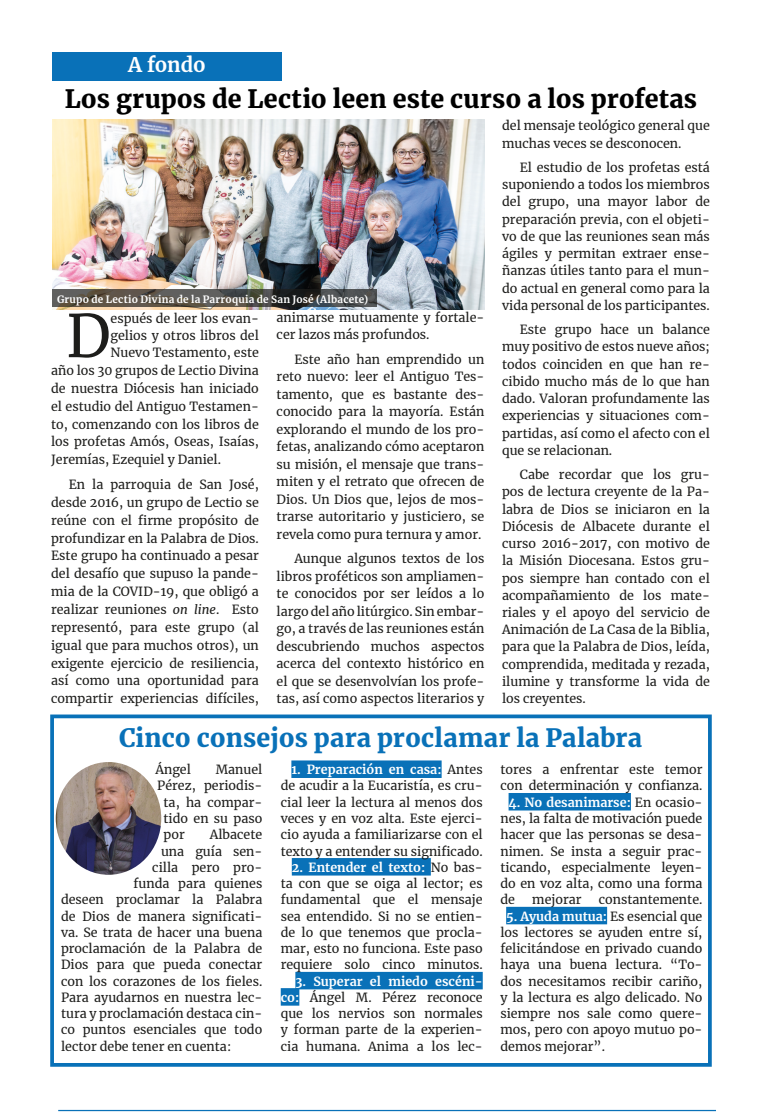
<style>
.page{position:relative;width:762px;height:1117px;background:#fff}
.page>*{position:absolute;margin:0;border:0;box-sizing:border-box;transform-origin:0 0}
.t1{font:58.62px "Merriweather";color:#1d1d1b}
.titular_sobre_foto{font:900 25px "Merriweather";letter-spacing:.005em;color:#000}
.titular_sobre_foto-2{font:900 25px "Merriweather";letter-spacing:.005em;color:#0971b8}
.CARTA_DEL_OBISPO{font:700 20px "Merriweather";letter-spacing:-.01em;color:#fff}
.t2{font:12.5px/16.2px "Merriweather";color:#1d1d1b;text-align:justify}
.Firma_de_autor{font:700 10px "Merriweather";letter-spacing:.02em;color:#fff}
.s1{font-style:italic}
.s2{font-weight:700;color:#fff}
</style>
<div class="page">
<div style="left:50px;top:714px;width:662px;height:352px;border:4px solid #0971b8"></div>
<hr style="left:58px;top:1109px;width:658px;height:1px;background:#0971b8">
<div style="left:52px;top:52px;width:230px;height:29px;background:#0971b8"></div>
<div style="left:291px;top:760px;width:151px;height:17px;background:#0971b8"></div>
<div style="left:292px;top:857px;width:139px;height:18px;background:#0971b8"></div>
<div style="left:295px;top:971px;width:188px;height:18px;background:#0971b8"></div>
<div style="left:281px;top:987px;width:18px;height:18px;background:#0971b8"></div>
<div style="left:508px;top:792px;width:123px;height:18px;background:#0971b8"></div>
<div style="left:506px;top:906px;width:101px;height:18px;background:#0971b8"></div>
<img style="left:56px;top:762px;width:105px;height:112px">
<img style="left:52px;top:119px;width:433px;height:190px">
<svg style="left:52px;top:289px;width:324px;height:18px;background:#4e4b46"></svg>
<p class="CARTA_DEL_OBISPO" style="left:128px;top:51px;width:79px">A fondo</p>
<p class="titular_sobre_foto" style="left:65px;top:82px;width:634px">Los grupos de Lectio leen este curso a los profetas</p>
<p class="Firma_de_autor" style="left:57px;top:292px;width:313px">Grupo de Lectio Divina de la Parroquia de San José (Albacete)</p>
<p class="t1" style="left:66px;top:295px;width:46px">D</p>
<p class="t2" style="left:111px;top:310px;width:150px">espués de leer los evan-</p>
<p class="t2" style="left:111px;top:327px;width:150px">gelios y otros libros del</p>
<p class="t2" style="left:111px;top:344px;width:150px">Nuevo Testamento, este</p>
<p class="t2" style="left:51px;top:362px;width:209px">año los 30 grupos de Lectio Divina</p>
<p class="t2" style="left:51px;top:380px;width:209px">de nuestra Diócesis han iniciado</p>
<p class="t2" style="left:51px;top:397px;width:209px">el estudio del Antiguo Testamen-</p>
<p class="t2" style="left:51px;top:415px;width:209px">to, comenzando con los libros de</p>
<p class="t2" style="left:51px;top:433px;width:209px">los profetas Amós, Oseas, Isaías,</p>
<p class="t2" style="left:51px;top:451px;width:171px">Jeremías, Ezequiel y Daniel.</p>
<p class="t2" style="left:51px;top:475px;width:209px;line-height:17.9px;text-indent:18px">En la parroquia de San José, desde 2016, un grupo de Lectio se reúne con el firme propósito de profundizar en la Palabra de Dios.<br>Este grupo ha continuado a pesar del desafío que supuso la pande&shy;mia de la COVID-19, que obligó a realizar reuniones <span class="s1">on line</span>. Esto representó, para este grupo (al igual que para muchos otros), un exigente ejercicio de resiliencia, así como una oportunidad para compartir experiencias difíciles,</p>
<p class="t2" style="left:277px;top:308px;width:209px;line-height:17.5px">animarse mutuamente y fortale&shy;cer lazos más profundos.</p>
<p class="t2" style="left:277px;top:350px;width:209px;line-height:17.5px;text-indent:18px">Este año han emprendido un reto nuevo: leer el Antiguo Tes&shy;tamento, que es bastante des&shy;conocido para la mayoría. Están explorando el mundo de los pro&shy;fetas, analizando cómo aceptaron su misión, el mensaje que trans&shy;miten y el retrato que ofrecen de Dios. Un Dios que, lejos de mos&shy;trarse autoritario y justiciero, se revela como pura ternura y amor.</p>
<p class="t2" style="left:277px;top:549px;width:209px;line-height:17.5px;text-indent:18px">Aunque algunos textos de los libros proféticos son ampliamen&shy;te conocidos por ser leídos a lo largo del año litúrgico. Sin embar&shy;go, a través de las reuniones están descubriendo muchos aspectos acerca del contexto histórico en el que se desenvolvían los profe&shy;tas, así como aspectos literarios y</p>
<p class="t2" style="left:502px;top:117px;width:209px;line-height:17.2px">del mensaje teológico general que muchas veces se desconocen.</p>
<p class="t2" style="left:502px;top:158px;width:209px;line-height:17.2px;text-indent:18px">El estudio de los profetas está suponiendo a todos los miembros del grupo, una mayor labor de preparación previa, con el objeti&shy;vo de que las reuniones sean más ágiles y permitan extraer ense&shy;ñanzas útiles tanto para el mun&shy;do actual en general como para la vida personal de los participantes.</p>
<p class="t2" style="left:502px;top:320px;width:209px;line-height:17.2px;text-indent:18px">Este grupo hace un balance muy positivo de estos nueve años; todos coinciden en que han re&shy;cibido mucho más de lo que han dado. Valoran profundamente las experiencias y situaciones com&shy;partidas, así como el afecto con el que se relacionan.</p>
<p class="t2" style="left:502px;top:465px;width:209px;line-height:17.2px;text-indent:18px">Cabe recordar que los gru&shy;pos de lectura creyente de la Pa&shy;labra de Dios se iniciaron en la Diócesis de Albacete durante el curso 2016-2017, con motivo de la Misión Diocesana. Estos gru&shy;pos siempre han contado con el acompañamiento de los mate&shy;riales y el apoyo del servicio de Animación de La Casa de la Biblia, para que la Palabra de Dios, leída, comprendida, meditada y rezada, ilumine y transforme la vida de los creyentes.</p>
<p class="titular_sobre_foto-2" style="left:119px;top:720px;width:524px">Cinco consejos para proclamar la Palabra</p>
<p class="t2" style="left:155px;top:761px;width:37px">Ángel</p>
<p class="t2" style="left:216px;top:761px;width:48px">Manuel</p>
<p class="t2" style="left:157px;top:777px;width:107px">Pérez, periodis-</p>
<p class="t2" style="left:164px;top:793px;width:100px">ta, ha compar-</p>
<p class="t2" style="left:164px;top:809px;width:100px">tido en su paso</p>
<p class="t2" style="left:164px;top:826px;width:23px">por</p>
<p class="t2" style="left:210px;top:826px;width:54px">Albacete</p>
<p class="t2" style="left:161px;top:842px;width:103px">una guía sen-</p>
<p class="t2" style="left:152px;top:858px;width:112px">cilla pero pro-</p>
<p class="t2" style="left:134px;top:874px;width:130px">funda para quienes</p>
<p class="t2" style="left:61px;top:891px;width:203px">deseen proclamar la Palabra</p>
<p class="t2" style="left:61px;top:907px;width:203px">de Dios de manera significati-</p>
<p class="t2" style="left:61px;top:923px;width:203px">va. Se trata de hacer una buena</p>
<p class="t2" style="left:61px;top:939px;width:203px">proclamación de la Palabra de</p>
<p class="t2" style="left:61px;top:956px;width:203px">Dios para que pueda conectar</p>
<p class="t2" style="left:61px;top:972px;width:203px">con los corazones de los fieles.</p>
<p class="t2" style="left:61px;top:988px;width:203px">Para ayudarnos en nuestra lec-</p>
<p class="t2" style="left:61px;top:1004px;width:203px">tura y proclamación destaca cin-</p>
<p class="t2" style="left:61px;top:1021px;width:203px">co puntos esenciales que todo</p>
<p class="t2" style="left:61px;top:1037px;width:172px">lector debe tener en cuenta:</p>
<p class="t2" style="left:281px;top:761px;width:203px;text-indent:11px"><span class="s2">1. Preparación en casa:</span> Antes de acudir a la Eucaristía, es cru&shy;cial leer la lectura al menos dos veces y en voz alta. Este ejerci&shy;cio ayuda a familiarizarse con el texto y a entender su significado.</p>
<p class="t2" style="left:281px;top:858px;width:203px;text-indent:11px"><span class="s2">2. Entender el texto:</span> No bas&shy;ta con que se oiga al lector; es fundamental que el mensaje sea entendido. Si no se entien&shy;de lo que tenemos que procla&shy;mar, esto no funciona. Este paso requiere solo cinco minutos.</p>
<p class="t2" style="left:281px;top:972px;width:203px;text-indent:15px"><span class="s2">3. Superar el miedo escéni&shy;co:</span> Ángel M. Pérez reconoce que los nervios son normales y forman parte de la experien&shy;cia humana. Anima a los lec-</p>
<p class="t2" style="left:500px;top:761px;width:203px">tores a enfrentar este temor con determinación y confianza.</p>
<p class="t2" style="left:500px;top:793px;width:203px;text-indent:8px"><span class="s2">4. No desanimarse:</span> En ocasio&shy;nes, la falta de motivación puede hacer que las personas se desa&shy;nimen. Se insta a seguir prac&shy;ticando, especialmente leyen&shy;do en voz alta, como una forma de</p>
<p class="t2" style="left:532px;top:891px;width:51px">mejorar</p>
<p class="t2" style="left:599px;top:891px;width:105px">constantemente.</p>
<p class="t2" style="left:500px;top:907px;width:203px;text-indent:6px"><span class="s2">5. Ayuda mutua:</span> Es esencial que los lectores se ayuden entre sí, felicitándose en privado cuando haya una buena lectura. “To&shy;dos necesitamos recibir cariño, y la lectura es algo delicado. No siempre nos sale como quere&shy;mos, pero con apoyo mutuo po&shy;demos mejorar”.</p>
</div>
